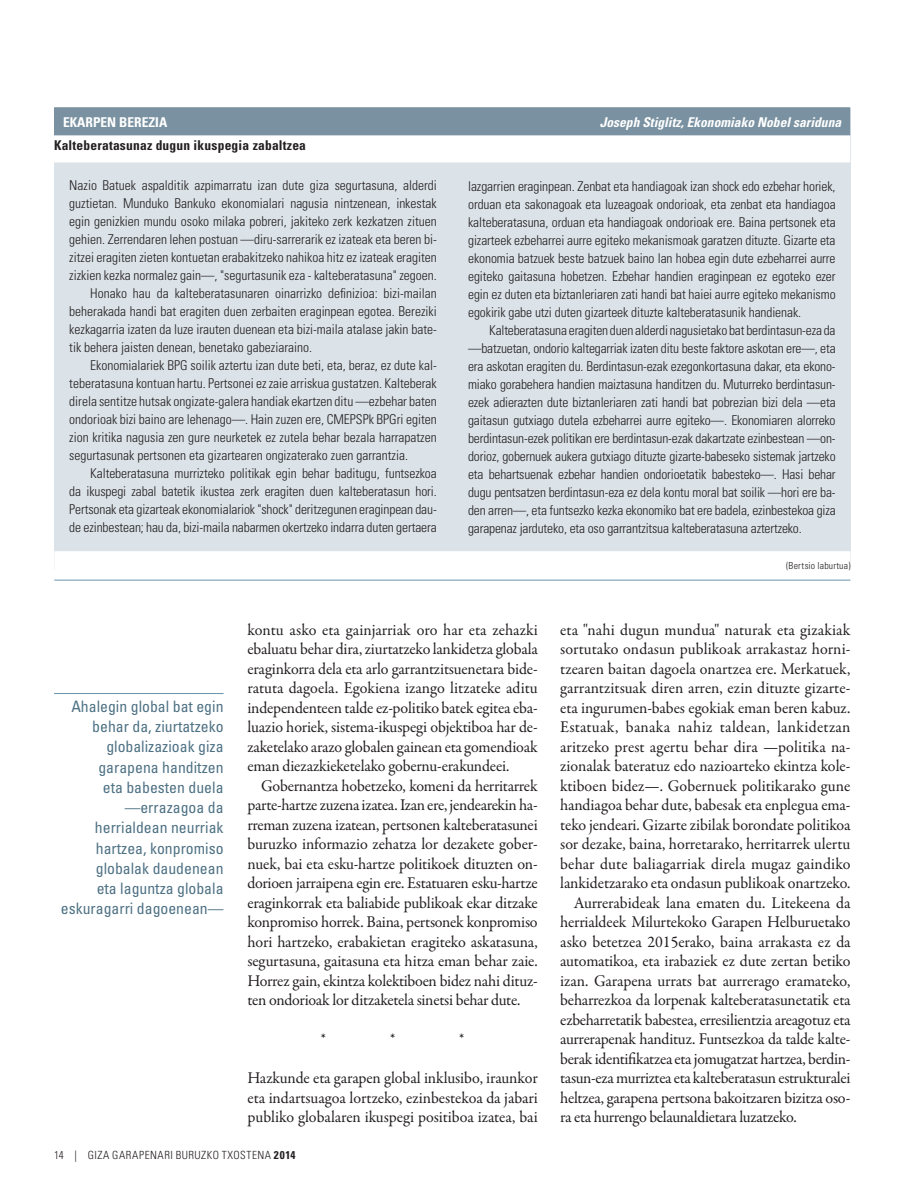
<style>
.page{position:relative;width:918px;height:1188px;background:#fff}
.page>*{position:absolute;margin:0;border:0;box-sizing:border-box;transform-origin:0 0}
._07_body{font:16.5px/19.5px "Garamond Premr Pro";letter-spacing:-.02em;color:#231f20;text-align:justify}
._06_body_no_indent{font:16.5px/19.5px "Garamond Premr Pro";letter-spacing:-.005em;color:#231f20;text-align:justify}
.asterisks{font:16.5px "Garamond Premr Pro";color:#231f20}
.Side_Quote_Flush_to{font:condensed 15.75px/20.2px "Univers LT Std";color:#4e7184;text-align:right}
.box_text{font:300 condensed 13.5px/18px "Univers LT Std";letter-spacing:-.005em;color:#231f20;text-align:justify}
.box_text_no_indent{font:300 condensed 13.5px/18px "Univers LT Std";color:#231f20;text-align:justify}
.box_title{font:700 condensed 13.5px "Univers LT Std";letter-spacing:.015em;color:#231f20}
.box_number_reversed{font:italic 700 condensed 13.5px "Univers LT Std";color:#fff}
.box_number_reversed-2{font:700 condensed 13.5px "Univers LT Std";color:#fff}
.t1{font:300 condensed 11.25px "Univers LT Std";letter-spacing:.045em;color:#231f20}
.box_source_with_line{font:300 condensed 9.75px "Univers LT Std";letter-spacing:.02em;color:#231f20}
.s1{font-weight:700}
</style>
<div class="page">
<hr style="left:54px;top:693px;width:170px;height:1px;background:#6995ad">
<div style="left:54px;top:108px;width:796px;height:461px;background:#dbe3e9"></div>
<div style="left:54px;top:551px;width:796px;height:35px;background:#fff"></div>
<hr style="left:54px;top:580px;width:796px;height:1px;background:#6995ad">
<div style="left:54px;top:108px;width:796px;height:59px;background:linear-gradient(to right,#e3e9ee,#e3e9ed)"></div>
<div style="left:54px;top:107px;width:796px;height:29px;background:#7991a1"></div>
<div style="left:54px;top:135px;width:796px;height:27px;background:#fff"></div>
<p class="box_number_reversed-2" style="left:63px;top:114px;width:106px">EKARPEN BEREZIA</p>
<p class="box_number_reversed" style="left:600px;top:114px;width:243px">Joseph Stiglitz, Ekonomiako Nobel sariduna</p>
<p class="box_title" style="left:54px;top:137px;width:254px">Kalteberatasunaz dugun ikuspegia zabaltzea</p>
<p class="box_text_no_indent" style="left:69px;top:176px;width:369px">Nazio Batuek aspalditik azpimarratu izan dute giza segurtasuna, alderdi guztietan. Munduko Bankuko ekonomialari nagusia nintzenean, inkestak egin genizkien mundu osoko milaka pobreri, jakiteko zerk kezkatzen zituen gehien. Zerrendaren lehen postuan —diru-sarrerarik ez izateak eta beren bi&shy;zitzei eragiten zieten kontuetan erabakitzeko nahikoa hitz ez izateak eragiten zizkien kezka normalez gain—, "segurtasunik eza - kalteberatasuna" zegoen.</p>
<p class="box_text" style="left:69px;top:284px;width:369px;text-indent:21px">Honako hau da kalteberatasunaren oinarrizko definizioa: bizi-mailan beherakada handi bat eragiten duen zerbaiten eraginpean egotea. Bereziki kezkagarria izaten da luze irauten duenean eta bizi-maila atalase jakin bate&shy;tik behera jaisten denean, benetako gabeziaraino.</p>
<p class="box_text" style="left:69px;top:356px;width:369px;text-indent:21px">Ekonomialariek BPG soilik aztertu izan dute beti, eta, beraz, ez dute kal&shy;teberatasuna kontuan hartu. Pertsonei ez zaie arriskua gustatzen. Kalteberak direla sentitze hutsak ongizate-galera handiak ekartzen ditu —ezbehar baten ondorioak bizi baino are lehenago—. Hain zuzen ere, CMEPSPk BPGri egiten zion kritika nagusia zen gure neurketek ez zutela behar bezala harrapatzen segurtasunak pertsonen eta gizartearen ongizaterako zuen garrantzia.</p>
<p class="box_text" style="left:69px;top:464px;width:369px;text-indent:21px">Kalteberatasuna murrizteko politikak egin behar baditugu, funtsezkoa da ikuspegi zabal batetik ikustea zerk eragiten duen kalteberatasun hori.<br>Pertsonak eta gizarteak ekonomialariok "shock" deritzegunen eraginpean dau&shy;de ezinbestean; hau da, bizi-maila nabarmen okertzeko indarra duten gertaera</p>
<p class="box_text" style="left:468px;top:178px;width:369px">lazgarrien eraginpean. Zenbat eta handiagoak izan shock edo ezbehar horiek, orduan eta sakonagoak eta luzeagoak ondorioak, eta zenbat eta handiagoa kalteberatasuna, orduan eta handiagoak ondorioak ere. Baina pertsonek eta gizarteek ezbeharrei aurre egiteko mekanismoak garatzen dituzte. Gizarte eta ekonomia batzuek beste batzuek baino lan hobea egin dute ezbeharrei aurre egiteko gaitasuna hobetzen. Ezbehar handien eraginpean ez egoteko ezer egin ez duten eta biztanleriaren zati handi bat haiei aurre egiteko mekanismo egokirik gabe utzi duten gizarteek dituzte kalteberatasunik handienak.</p>
<p class="box_text" style="left:468px;top:322px;width:369px;text-indent:21px">Kalteberatasuna eragiten duen alderdi nagusietako bat berdintasun-eza da —batzuetan, ondorio kaltegarriak izaten ditu beste faktore askotan ere—, eta era askotan eragiten du. Berdintasun-ezak ezegonkortasuna dakar, eta ekono&shy;miako gorabehera handien maiztasuna handitzen du. Muturreko berdintasun&shy;ezek adierazten dute biztanleriaren zati handi bat pobrezian bizi dela —eta gaitasun gutxiago dutela ezbeharrei aurre egiteko—. Ekonomiaren alorreko berdintasun-ezek politikan ere berdintasun-ezak dakartzate ezinbestean —on&shy;dorioz, gobernuek aukera gutxiago dituzte gizarte-babeseko sistemak jartzeko eta behartsuenak ezbehar handien ondorioetatik babesteko—. Hasi behar dugu pentsatzen berdintasun-eza ez dela kontu moral bat soilik —hori ere ba&shy;den arren—, eta funtsezko kezka ekonomiko bat ere badela, ezinbestekoa giza garapenaz jarduteko, eta oso garrantzitsua kalteberatasuna aztertzeko.</p>
<p class="box_source_with_line" style="left:786px;top:560px;width:66px">(Bertsio laburtua)</p>
<p class="Side_Quote_Flush_to" style="left:61px;top:696px;width:164px">Ahalegin global bat egin behar da, ziurtatzeko globalizazioak giza garapena handitzen<br>eta babesten duela —errazagoa da herrialdean neurriak hartzea, konpromiso globalak daudenean<br>eta laguntza globala eskuragarri dagoenean—</p>
<p class="_07_body" style="left:248px;top:620px;width:292px">kontu asko eta gainjarriak oro har eta zehazki ebaluatu behar dira, ziurtatzeko lankidetza globala eraginkorra dela eta arlo garrantzitsuenetara bide&shy;ratuta dagoela. Egokiena izango litzateke aditu independenteen talde ez-politiko batek egitea eba&shy;luazio horiek, sistema-ikuspegi objektiboa har de&shy;zaketelako arazo globalen gainean eta gomendioak eman diezazkieketelako gobernu-erakundeei.</p>
<p class="_07_body" style="left:248px;top:776px;width:292px;text-indent:14px">Gobernantza hobetzeko, komeni da herritarrek parte-hartze zuzena izatea. Izan ere, jendearekin ha&shy;rreman zuzena izatean, pertsonen kalteberatasunei buruzko informazio zehatza lor dezakete gober&shy;nuek, bai eta esku-hartze politikoek dituzten on&shy;dorioen jarraipena egin ere. Estatuaren esku-hartze eraginkorrak eta baliabide publikoak ekar ditzake konpromiso horrek. Baina, pertsonek konpromiso hori hartzeko, erabakietan eragiteko askatasuna, segurtasuna, gaitasuna eta hitza eman behar zaie.<br>Horrez gain, ekintza kolektiboen bidez nahi dituz&shy;ten ondorioak lor ditzaketela sinetsi behar dute.</p>
<p class="asterisks" style="left:321px;top:1029px;width:7px">*</p>
<p class="asterisks" style="left:390px;top:1029px;width:7px">*</p>
<p class="asterisks" style="left:459px;top:1029px;width:7px">*</p>
<p class="_06_body_no_indent" style="left:248px;top:1068px;width:292px">Hazkunde eta garapen global inklusibo, iraunkor eta indartsuagoa lortzeko, ezinbestekoa da jabari publiko globalaren ikuspegi positiboa izatea, bai</p>
<p class="t1" style="left:54px;top:1148px;width:243px">14 | GIZA GARAPENARI BURUZKO TXOSTENA <span class="s1">2014</span></p>
<p class="_06_body_no_indent" style="left:560px;top:620px;width:292px">eta "nahi dugun mundua" naturak eta gizakiak sortutako ondasun publikoak arrakastaz horni&shy;tzearen baitan dagoela onartzea ere. Merkatuek, garrantzitsuak diren arren, ezin dituzte gizarte&shy;eta ingurumen-babes egokiak eman beren kabuz.<br>Estatuak, banaka nahiz taldean, lankidetzan aritzeko prest agertu behar dira —politika na&shy;zionalak bateratuz edo nazioarteko ekintza kole&shy;ktiboen bidez—. Gobernuek politikarako gune handiagoa behar dute, babesak eta enplegua ema&shy;teko jendeari. Gizarte zibilak borondate politikoa sor dezake, baina, horretarako, herritarrek ulertu behar dute baliagarriak direla mugaz gaindiko lankidetzarako eta ondasun publikoak onartzeko.</p>
<p class="_07_body" style="left:560px;top:893px;width:292px;text-indent:14px">Aurrerabideak lana ematen du. Litekeena da herrialdeek Milurtekoko Garapen Helburuetako asko betetzea 2015erako, baina arrakasta ez da automatikoa, eta irabaziek ez dute zertan betiko izan. Garapena urrats bat aurrerago eramateko, beharrezkoa da lorpenak kalteberatasunetatik eta ezbeharretatik babestea, erresilientzia areagotuz eta aurrerapenak handituz. Funtsezkoa da talde kalte&shy;berak identifikatzea eta jomugatzat hartzea, berdin&shy;tasun-eza murriztea eta kalteberatasun estrukturalei heltzea, garapena pertsona bakoitzaren bizitza oso&shy;ra eta hurrengo belaunaldietara luzatzeko.</p>
</div>
